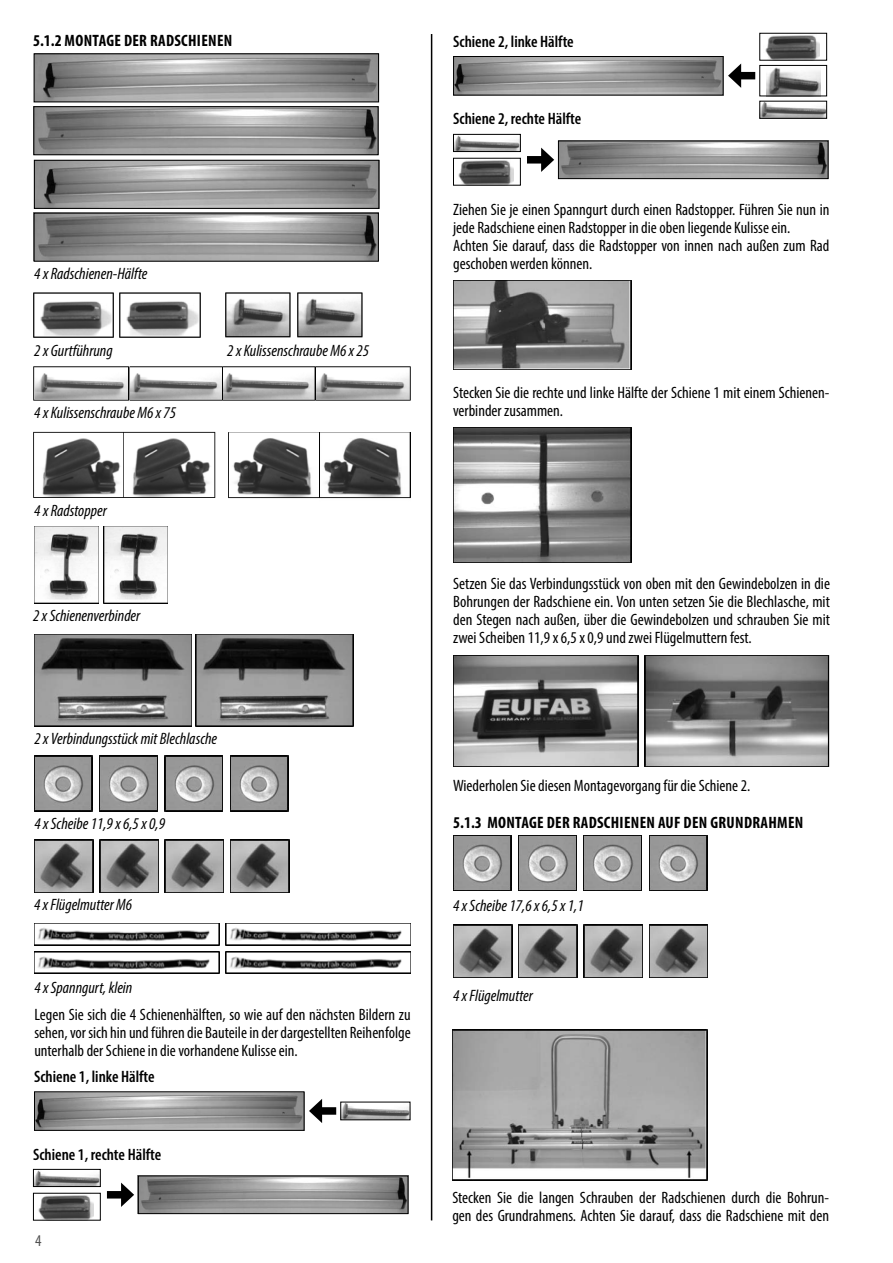
<style>
.page{position:relative;width:893px;height:1263px;background:#fff}
.page>*{position:absolute;margin:0;border:0;box-sizing:border-box;transform-origin:0 0}
.t1{font:condensed 16.5px/18px "Myriad Pro";color:#000}
.t2{font:italic condensed 16.5px "Myriad Pro";color:#000}
.t3{font:600 condensed 16.5px "Myriad Pro";color:#000}
.t4{font:700 condensed 16.5px "Myriad Pro";letter-spacing:.02em;color:#000}
.t5{font:condensed 16.5px "Myriad Pro";color:#515151}
</style>
<div class="page">
<hr style="left:431px;top:34px;width:1px;height:1186px;background:#000">
<img style="left:34px;top:634px;width:157px;height:92px">
<img style="left:196px;top:634px;width:157px;height:92px">
<img style="left:34px;top:756px;width:58px;height:55px">
<img style="left:100px;top:756px;width:58px;height:55px">
<img style="left:165px;top:756px;width:58px;height:55px">
<img style="left:230px;top:756px;width:58px;height:55px">
<img style="left:34px;top:840px;width:59px;height:53px">
<img style="left:165px;top:840px;width:59px;height:53px">
<img style="left:100px;top:840px;width:59px;height:53px">
<img style="left:230px;top:840px;width:59px;height:53px">
<img style="left:34px;top:923px;width:185px;height:22px">
<img style="left:226px;top:923px;width:185px;height:22px">
<img style="left:34px;top:952px;width:185px;height:21px">
<img style="left:226px;top:952px;width:185px;height:21px">
<img style="left:36px;top:1093px;width:266px;height:36px">
<div style="left:34px;top:1091px;width:270px;height:40px;border:1px solid #000"></div>
<img style="left:342px;top:1104px;width:66px;height:14px">
<div style="left:340px;top:1102px;width:70px;height:18px;border:1px solid #000"></div>
<div style="left:317px;top:1107px;width:19px;height:8px;background:#000"></div>
<svg style="left:309px;top:1099px;width:13px;height:24px"></svg>
<div style="left:107px;top:1191px;width:19px;height:7px;background:#000"></div>
<svg style="left:121px;top:1182px;width:13px;height:25px"></svg>
<img style="left:140px;top:1177px;width:266px;height:35px">
<div style="left:138px;top:1175px;width:270px;height:39px;border:1px solid #000"></div>
<img style="left:35px;top:1171px;width:64px;height:14px">
<div style="left:33px;top:1169px;width:68px;height:18px;border:1px solid #000"></div>
<img style="left:38px;top:1195px;width:55px;height:23px">
<div style="left:33px;top:1193px;width:68px;height:27px;border:1px solid #000"></div>
<div style="left:527px;top:156px;width:19px;height:8px;background:#000"></div>
<svg style="left:541px;top:148px;width:13px;height:24px"></svg>
<img style="left:560px;top:143px;width:266px;height:34px">
<div style="left:558px;top:141px;width:270px;height:38px;border:1px solid #000"></div>
<img style="left:455px;top:136px;width:64px;height:14px">
<div style="left:453px;top:134px;width:68px;height:18px;border:1px solid #000"></div>
<img style="left:458px;top:160px;width:55px;height:24px">
<div style="left:453px;top:158px;width:68px;height:28px;border:1px solid #000"></div>
<img style="left:455px;top:58px;width:266px;height:35px">
<div style="left:453px;top:56px;width:270px;height:39px;border:1px solid #000"></div>
<div style="left:736px;top:72px;width:19px;height:7px;background:#000"></div>
<svg style="left:728px;top:63px;width:13px;height:25px"></svg>
<img style="left:761px;top:103px;width:64px;height:14px">
<div style="left:759px;top:101px;width:68px;height:18px;border:1px solid #000"></div>
<img style="left:765px;top:35px;width:54px;height:24px">
<div style="left:759px;top:33px;width:68px;height:28px;border:1px solid #000"></div>
<img style="left:766px;top:67px;width:54px;height:27px">
<div style="left:759px;top:65px;width:68px;height:31px;border:1px solid #000"></div>
<img style="left:453px;top:280px;width:178px;height:89px">
<img style="left:453px;top:427px;width:178px;height:136px">
<img style="left:453px;top:655px;width:185px;height:112px">
<img style="left:645px;top:655px;width:185px;height:112px">
<img style="left:453px;top:835px;width:58px;height:56px">
<img style="left:518px;top:835px;width:58px;height:56px">
<img style="left:584px;top:835px;width:58px;height:56px">
<img style="left:649px;top:835px;width:58px;height:56px">
<img style="left:453px;top:925px;width:59px;height:53px">
<img style="left:584px;top:925px;width:59px;height:53px">
<img style="left:518px;top:925px;width:59px;height:53px">
<img style="left:649px;top:925px;width:59px;height:53px">
<img style="left:452px;top:1030px;width:255px;height:150px">
<img style="left:36px;top:55px;width:341px;height:45px">
<div style="left:34px;top:53px;width:345px;height:49px;border:1px solid #000"></div>
<img style="left:35px;top:108px;width:342px;height:45px">
<div style="left:33px;top:106px;width:346px;height:49px;border:1px solid #000"></div>
<img style="left:36px;top:162px;width:341px;height:45px">
<div style="left:34px;top:160px;width:345px;height:49px;border:1px solid #000"></div>
<img style="left:36px;top:215px;width:341px;height:45px">
<div style="left:34px;top:213px;width:345px;height:49px;border:1px solid #000"></div>
<img style="left:33px;top:292px;width:168px;height:46px">
<img style="left:225px;top:292px;width:138px;height:46px">
<img style="left:33px;top:431px;width:183px;height:67px">
<img style="left:123px;top:431px;width:3px;height:67px">
<img style="left:228px;top:432px;width:182px;height:67px">
<img style="left:319px;top:432px;width:1px;height:67px">
<img style="left:33px;top:366px;width:378px;height:35px">
<img style="left:315px;top:366px;width:1px;height:35px">
<img style="left:222px;top:366px;width:1px;height:35px">
<img style="left:129px;top:366px;width:1px;height:35px">
<img style="left:34px;top:526px;width:65px;height:77px">
<img style="left:103px;top:526px;width:65px;height:77px">
<p class="t4" style="left:33px;top:31px;width:201px">5.1.2 MONTAGE DER RADSCHIENEN</p>
<p class="t2" style="left:34px;top:263px;width:115px">4 x Radschienen-Hälfte</p>
<p class="t2" style="left:34px;top:341px;width:80px">2 x Gurtführung</p>
<p class="t2" style="left:34px;top:403px;width:144px">4 x Kulissenschraube M6 x 75</p>
<p class="t2" style="left:34px;top:501px;width:74px">4 x Radstopper</p>
<p class="t2" style="left:33px;top:606px;width:109px">2 x Schienenverbinder</p>
<p class="t2" style="left:227px;top:341px;width:144px">2 x Kulissenschraube M6 x 25</p>
<p class="t2" style="left:34px;top:729px;width:184px">2 x Verbindungsstück mit Blechlasche</p>
<p class="t2" style="left:34px;top:814px;width:132px">4 x Scheibe 11,9 x 6,5 x 0,9</p>
<p class="t2" style="left:34px;top:894px;width:100px">4 x Flügelmutter M6</p>
<p class="t2" style="left:34px;top:977px;width:100px">4 x Spanngurt, klein</p>
<p class="t1" style="left:34px;top:1006px;width:378px;text-align:justify">Legen Sie sich die 4 Schienenhälften, so wie auf den nächsten Bildern zu sehen, vor sich hin und führen die Bauteile in der dargestellten Reihenfolge unterhalb der Schiene in die vorhandene Kulisse ein.</p>
<p class="t3" style="left:34px;top:1066px;width:122px">Schiene 1, linke Hälfte</p>
<p class="t3" style="left:33px;top:1144px;width:130px">Schiene 1, rechte Hälfte</p>
<p class="t5" style="left:35px;top:1231px;width:8px">4</p>
<p class="t3" style="left:453px;top:31px;width:122px">Schiene 2, linke Hälfte</p>
<p class="t3" style="left:453px;top:108px;width:130px">Schiene 2, rechte Hälfte</p>
<p class="t1" style="left:453px;top:200px;width:378px">Ziehen Sie je einen Spanngurt durch einen Radstopper. Führen Sie nun in jede Radschiene einen Radstopper in die oben liegende Kulisse ein.<br>Achten Sie darauf, dass die Radstopper von innen nach außen zum Rad geschoben werden können.</p>
<p class="t1" style="left:453px;top:384px;width:378px">Stecken Sie die rechte und linke Hälfte der Schiene 1 mit einem Schienen&shy;verbinder zusammen.</p>
<p class="t1" style="left:453px;top:575px;width:378px;text-align:justify">Setzen Sie das Verbindungsstück von oben mit den Gewindebolzen in die Bohrungen der Radschiene ein. Von unten setzen Sie die Blechlasche, mit den Stegen nach außen, über die Gewindebolzen und schrauben Sie mit zwei Scheiben 11,9 x 6,5 x 0,9 und zwei Flügelmuttern fest.</p>
<p class="t1" style="left:453px;top:777px;width:299px">Wiederholen Sie diesen Montagevorgang für die Schiene 2.</p>
<p class="t4" style="left:453px;top:812px;width:352px">5.1.3 MONTAGE DER RADSCHIENEN AUF DEN GRUNDRAHMEN</p>
<p class="t2" style="left:453px;top:895px;width:132px">4 x Scheibe 17,6 x 6,5 x 1,1</p>
<p class="t2" style="left:453px;top:985px;width:81px">4 x Flügelmutter</p>
<p class="t1" style="left:452px;top:1188px;width:378px">Stecken Sie die langen Schrauben der Radschienen durch die Bohrun&shy;gen des Grundrahmens. Achten Sie darauf, dass die Radschiene mit den</p>
</div>
